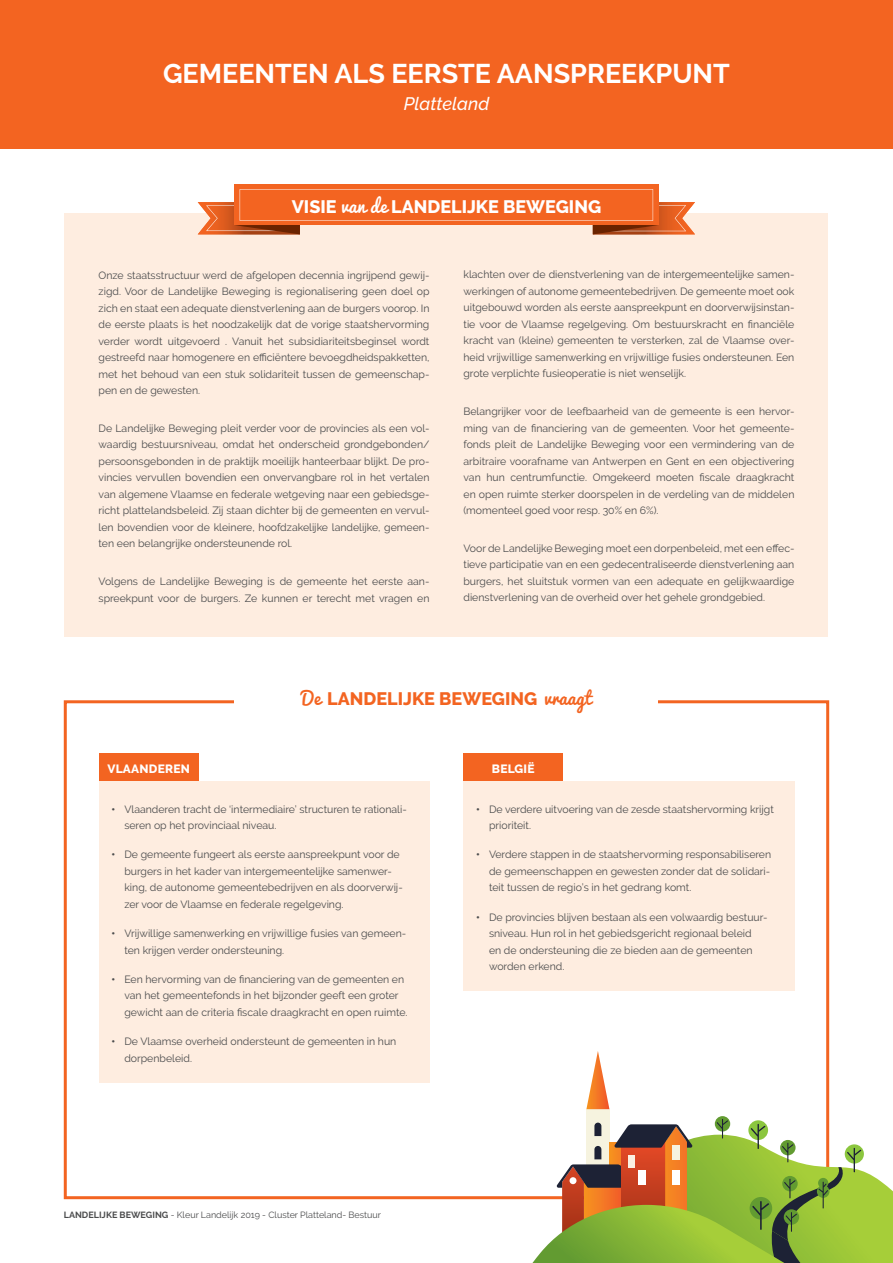
<style>
.page{position:relative;width:893px;height:1263px;background:#fff}
.page>*{position:absolute;margin:0;border:0;box-sizing:border-box;transform-origin:0 0}
.t1{font:700 27px "Raleway";color:#fff}
.t2{font:800 18px "Raleway";color:#fff}
.t3{font:800 18px "Raleway";color:#f36421}
.t4{font:italic 500 18px "Raleway";color:#fff}
.t5{font:800 12px "Raleway";letter-spacing:.02em;color:#fff}
.t6{font:10.5px/16.5px "Raleway";color:#4b4c4d}
.t7{font:9px "Raleway";color:#4b4c4d}
.s1{font-family:"Pacifico";font-weight:400}
.s2{font-weight:800}
.s3{font-weight:700}
</style>
<div class="page">
<div style="left:0;top:0;width:893px;height:149px;background:#f36421"></div>
<div style="left:99px;top:753px;width:99px;height:28px;background:#f36421"></div>
<div style="left:463px;top:753px;width:100px;height:28px;background:#f36421"></div>
<div style="left:463px;top:781px;width:332px;height:210px;background:#feede0"></div>
<div style="left:99px;top:781px;width:330px;height:302px;background:#feede0"></div>
<div style="left:65px;top:213px;width:763px;height:424px;background:#feede0"></div>
<div style="left:234px;top:185px;width:424px;height:40px;background:#f36421"></div>
<svg style="left:198px;top:189px;width:497px;height:46px"></svg>
<svg style="left:715px;top:1116px;width:15px;height:15px"></svg>
<div style="left:586px;top:1109px;width:23px;height:91px;background:#f6f3df"></div>
<svg style="left:586px;top:1051px;width:23px;height:58px"></svg>
<svg style="left:532px;top:1119px;width:361px;height:144px"></svg>
<h1 class="t1" style="left:163px;top:58px;width:568px">GEMEENTEN ALS EERSTE AANSPREEKPUNT</h1>
<h2 class="t4" style="left:404px;top:93px;width:87px">Platteland</h2>
<h2 class="t2" style="left:292px;top:196px;width:311px">VISIE <span class="s1">van de</span> LANDELIJKE BEWEGING</h2>
<p class="t6" style="left:99px;top:267px;width:332px;text-align:justify">Onze staatsstructuur werd de afgelopen decennia ingrijpend gewij&shy;zigd. Voor de Landelijke Beweging is regionalisering geen doel op zich en staat een adequate dienstverlening aan de burgers voorop. In de eerste plaats is het noodzakelijk dat de vorige staatshervorming verder wordt uitgevoerd . Vanuit het subsidiariteitsbeginsel wordt gestreefd naar homogenere en efficiëntere bevoegdheidspakketten, met het behoud van een stuk solidariteit tussen de gemeenschap&shy;pen en de gewesten.</p>
<p class="t6" style="left:99px;top:420px;width:332px;text-align:justify">De Landelijke Beweging pleit verder voor de provincies als een vol&shy;waardig bestuursniveau, omdat het onderscheid grondgebonden/ persoonsgebonden in de praktijk moeilijk hanteerbaar blijkt. De pro&shy;vincies vervullen bovendien een onvervangbare rol in het vertalen van algemene Vlaamse en federale wetgeving naar een gebiedsge&shy;richt plattelandsbeleid. Zij staan dichter bij de gemeenten en vervul&shy;len bovendien voor de kleinere, hoofdzakelijke landelijke, gemeen&shy;ten een belangrijke ondersteunende rol.</p>
<p class="t6" style="left:99px;top:573px;width:332px">Volgens de Landelijke Beweging is de gemeente het eerste aan&shy;spreekpunt voor de burgers. Ze kunnen er terecht met vragen en</p>
<p class="t6" style="left:463px;top:266px;width:332px;text-align:justify">klachten over de dienstverlening van de intergemeentelijke samen&shy;werkingen of autonome gemeentebedrijven. De gemeente moet ook uitgebouwd worden als eerste aanspreekpunt en doorverwijsinstan&shy;tie voor de Vlaamse regelgeving. Om bestuurskracht en financiële kracht van (kleine) gemeenten te versterken, zal de Vlaamse over&shy;heid vrijwillige samenwerking en vrijwillige fusies ondersteunen. Een grote verplichte fusieoperatie is niet wenselijk.</p>
<p class="t6" style="left:463px;top:403px;width:332px;text-align:justify">Belangrijker voor de leefbaarheid van de gemeente is een hervor&shy;ming van de financiering van de gemeenten. Voor het gemeente&shy;fonds pleit de Landelijke Beweging voor een vermindering van de arbitraire voorafname van Antwerpen en Gent en een objectivering van hun centrumfunctie. Omgekeerd moeten fiscale draagkracht en open ruimte sterker doorspelen in de verdeling van de middelen (momenteel goed voor resp. 30% en 6%).</p>
<p class="t6" style="left:463px;top:540px;width:332px;text-align:justify">Voor de Landelijke Beweging moet een dorpenbeleid, met een effec&shy;tieve participatie van en een gedecentraliseerde dienstverlening aan burgers, het sluitstuk vormen van een adequate en gelijkwaardige dienstverlening van de overheid over het gehele grondgebied.</p>
<h2 class="t3" style="left:301px;top:688px;width:292px"><span class="s1">De</span> LANDELIJKE BEWEGING <span class="s1">vraagt</span></h2>
<p class="t5" style="left:107px;top:762px;width:84px">VLAANDEREN</p>
<p class="t6" style="left:124px;top:800px;width:284px;text-indent:-13px"><span class="s2">•</span> Vlaanderen tracht de ‘intermediaire’ structuren te rationali&shy;seren op het provinciaal niveau.</p>
<p class="t6" style="left:124px;top:846px;width:280px;text-indent:-13px"><span class="s2">•</span> De gemeente fungeert als eerste aanspreekpunt voor de burgers in het kader van intergemeentelijke samenwer&shy;king, de autonome gemeentebedrijven en als doorverwij&shy;zer voor de Vlaamse en federale regelgeving.</p>
<p class="t6" style="left:124px;top:925px;width:283px;text-indent:-13px"><span class="s2">•</span> Vrijwillige samenwerking en vrijwillige fusies van gemeen&shy;ten krijgen verder ondersteuning.</p>
<p class="t6" style="left:124px;top:971px;width:285px;text-indent:-13px"><span class="s2">•</span> Een hervorming van de financiering van de gemeenten en van het gemeentefonds in het bijzonder geeft een groter gewicht aan de criteria fiscale draagkracht en open ruimte.</p>
<p class="t6" style="left:124px;top:1033px;width:273px;text-indent:-13px"><span class="s2">•</span> De Vlaamse overheid ondersteunt de gemeenten in hun dorpenbeleid.</p>
<p class="t7" style="left:64px;top:1210px;width:319px"><span class="s3">LANDELIJKE BEWEGING</span> - Kleur Landelijk 2019 - Cluster Platteland- Bestuur</p>
<p class="t5" style="left:492px;top:762px;width:44px">BELGIË</p>
<p class="t6" style="left:489px;top:800px;width:286px;text-indent:-13px"><span class="s2">•</span> De verdere uitvoering van de zesde staatshervorming krijgt prioriteit.</p>
<p class="t6" style="left:489px;top:846px;width:284px;text-align:justify;text-indent:-13px"><span class="s2">•</span> Verdere stappen in de staatshervorming responsabiliseren de gemeenschappen en gewesten zonder dat de solidari&shy;teit tussen de regio’s in het gedrang komt.</p>
<p class="t6" style="left:489px;top:908px;width:280px;text-indent:-13px"><span class="s2">•</span> De provincies blijven bestaan als een volwaardig bestuur&shy;sniveau. Hun rol in het gebiedsgericht regionaal beleid<br>en de ondersteuning die ze bieden aan de gemeenten worden erkend.</p>
</div>
